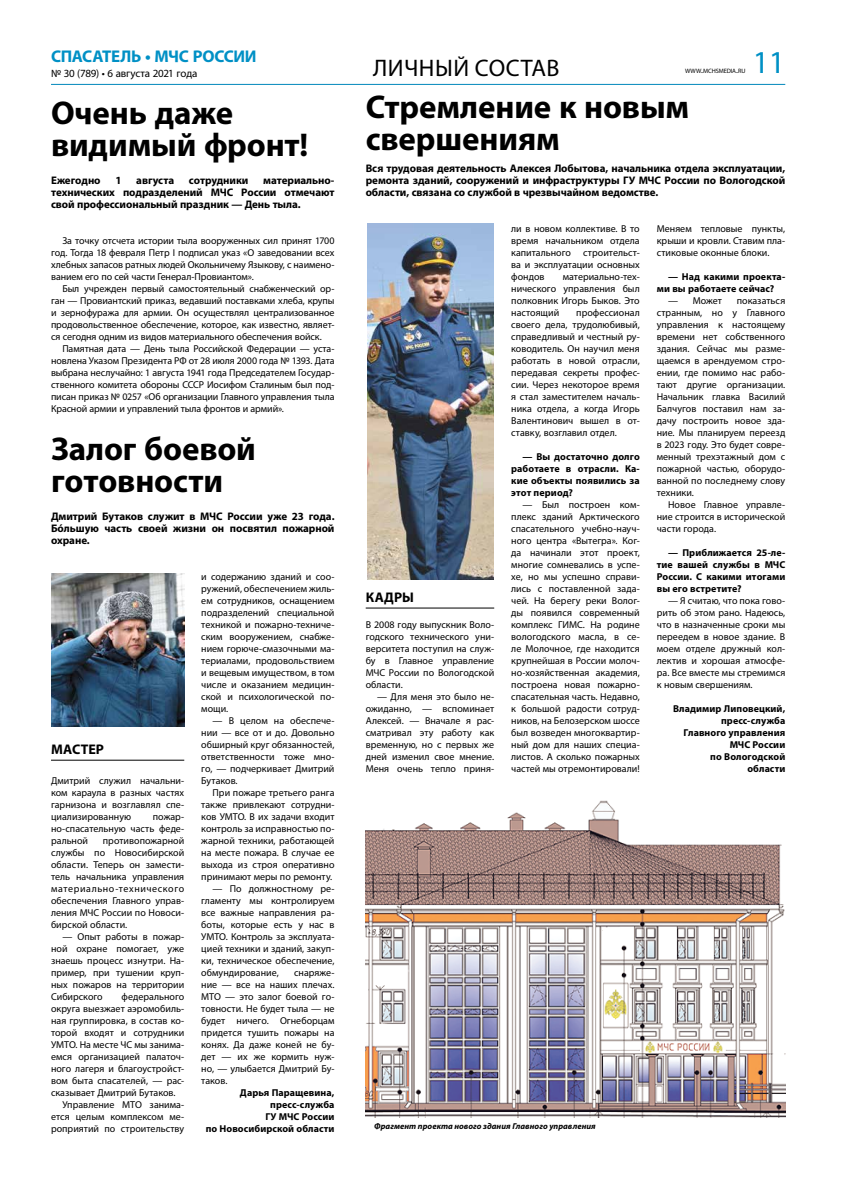
<style>
.page{position:relative;width:842px;height:1191px;background:#fff}
.page>*{position:absolute;margin:0;border:0;box-sizing:border-box;transform-origin:0 0}
.t1{font:700 33px/32px "Myriad Pro";letter-spacing:-.005em;color:#000}
.t2{font:32px "Myriad Pro";color:#0090c5}
.t3{font:24px "Myriad Pro";color:#000}
.t4{font:700 17px "Myriad Pro";letter-spacing:-.02em;color:#0090c5}
.t5{font:700 14px "Myriad Pro";color:#000}
.t6{font:700 11px/12px "Myriad Pro";letter-spacing:-.005em;color:#000;text-align:justify}
.t7{font:11px "Myriad Pro";letter-spacing:-.02em;color:#000}
.t8{font:10px/12px "Myriad Pro";color:#000;text-align:justify}
.t9{font:700 10px/12px "Myriad Pro";letter-spacing:.01em;color:#000;text-align:justify}
.t10{font:italic 700 8.5px "Myriad Pro";letter-spacing:.005em;color:#000}
.t11{font:6.3px "Myriad Pro";letter-spacing:-.01em;color:#000}
.s1{font-size:9px}
</style>
<div class="page">
<hr style="left:51px;top:84px;width:734px;height:1px;background:#0087bb">
<hr style="left:366px;top:607px;width:128px;height:1px;background:#000">
<hr style="left:51px;top:760px;width:133px;height:1px;background:#000">
<img style="left:366px;top:800px;width:419px;height:317px">
<img style="left:368px;top:224px;width:125px;height:356px">
<img style="left:51px;top:573px;width:133px;height:154px">
<h3 class="t4" style="left:51px;top:47px;width:207px">СПАСАТЕЛЬ • МЧС РОССИИ</h3>
<p class="t7" style="left:51px;top:67px;width:148px">№ 30 (789) • 6 августа 2021 года</p>
<h3 class="t3" style="left:373px;top:53px;width:31px">личн</h3>
<h3 class="t3" style="left:435px;top:53px;width:56px">ый сос</h3>
<h3 class="t3" style="left:521px;top:53px;width:25px">тав</h3>
<p class="t11" style="left:685px;top:67px;width:62px">WWW<span class="s1">.</span>MCHSMEDIA<span class="s1">.</span>RU</p>
<h2 class="t2" style="left:753px;top:42px;width:34px">11</h2>
<h1 class="t1" style="left:51px;top:97px;width:259px">Очень даже видимый фронт!</h1>
<p class="t6" style="left:51px;top:174px;width:51px">Ежегодно</p>
<p class="t6" style="left:115px;top:174px;width:8px">1</p>
<p class="t6" style="left:136px;top:174px;width:39px">августа</p>
<p class="t6" style="left:189px;top:174px;width:61px">сотрудники</p>
<p class="t6" style="left:51px;top:174px;width:285px;text-indent:212px">материально&shy;технических подразделений МЧС России отмечают свой профессиональный праздник — День тыла.</p>
<p class="t8" style="left:51px;top:234px;width:285px;text-indent:11px">За точку отсчета истории тыла вооруженных сил принят 1700 год. Тогда 18 февраля Петр I подписал указ «О заведовании всех хлебных запасов ратных людей Окольничему Языкову, с наимено&shy;ванием его по сей части Генерал-Провиантом».</p>
<p class="t8" style="left:51px;top:282px;width:285px;text-indent:11px">Был учрежден первый самостоятельный снабженческий ор&shy;ган — Провиантский приказ, ведавший поставками хлеба, крупы и зернофуража для армии. Он осуществлял централизованное продовольственное обеспечение, которое, как известно, являет&shy;ся сегодня одним из видов материального обеспечения войск.</p>
<p class="t8" style="left:51px;top:342px;width:285px;text-indent:11px">Памятная дата — День тыла Российской Федерации — уста&shy;новлена Указом Президента РФ от 28 июля 2000 года № 1393. Дата выбрана неслучайно: 1 августа 1941 года Председателем Государ&shy;ственного комитета обороны СССР Иосифом Сталиным был под&shy;писан приказ № 0257 «Об организации Главного управления тыла Красной армии и управлений тыла фронтов и армий».</p>
<h1 class="t1" style="left:51px;top:433px;width:206px">Залог боевой готовности</h1>
<p class="t6" style="left:51px;top:510px;width:285px">Дмитрий Бутаков служит в МЧС России уже 23 года.<br>Бóльшую часть своей жизни он посвятил пожарной охране.</p>
<h3 class="t5" style="left:51px;top:741px;width:46px">МАстер</h3>
<p class="t8" style="left:51px;top:774px;width:135px">Дмитрий служил начальни&shy;ком караула в разных частях гарнизона и возглавлял спе&shy;циализированную</p>
<p class="t8" style="left:51px;top:810px;width:135px;text-indent:102px">пожар&shy;но-спасательную часть феде&shy;ральной</p>
<p class="t8" style="left:51px;top:834px;width:135px;text-indent:52px">противопожарной службы по Новосибирской области. Теперь он замести&shy;тель начальника управления материально-технического обеспечения Главного управ&shy;ления МЧС России по Новоси&shy;бирской области.</p>
<p class="t8" style="left:51px;top:930px;width:135px;text-indent:11px">— Опыт работы в пожар&shy;ной охране помогает, уже знаешь процесс изнутри. На&shy;пример, при тушении круп&shy;ных пожаров на территории Сибирского</p>
<p class="t8" style="left:122px;top:990px;width:64px">федерального</p>
<p class="t8" style="left:51px;top:1002px;width:135px">округа выезжает аэромобиль-</p>
<p class="t8" style="left:51px;top:1014px;width:135px">ная группировка, в состав ко-</p>
<p class="t8" style="left:51px;top:1026px;width:135px">торой входят и сотрудники</p>
<p class="t8" style="left:51px;top:1038px;width:135px">УМТО. На месте ЧС мы занима-</p>
<p class="t8" style="left:51px;top:1050px;width:135px">емся организацией палаточ-</p>
<p class="t8" style="left:51px;top:1062px;width:135px">ного лагеря и благоустройст-</p>
<p class="t8" style="left:51px;top:1074px;width:135px">вом быта спасателей, — рас-</p>
<p class="t8" style="left:51px;top:1086px;width:126px">сказывает Дмитрий Бутаков.</p>
<p class="t8" style="left:62px;top:1098px;width:123px">Управление МТО занима-</p>
<p class="t8" style="left:51px;top:1110px;width:135px">ется целым комплексом ме-</p>
<p class="t8" style="left:51px;top:1122px;width:135px">роприятий по строительству</p>
<p class="t8" style="left:201px;top:570px;width:135px">и содержанию зданий и соо&shy;ружений, обеспечением жиль&shy;ем сотрудников, оснащением подразделений специальной техникой и пожарно-техниче&shy;ским вооружением, снабже&shy;нием горюче-смазочными ма&shy;териалами, продовольствием и вещевым имуществом, в том числе и оказанием медицин&shy;ской и психологической по&shy;мощи.</p>
<p class="t8" style="left:201px;top:714px;width:135px;text-indent:11px">— В целом на обеспече&shy;нии — все от и до. Довольно обширный круг обязанностей, ответственности тоже мно&shy;го, — подчеркивает Дмитрий Бутаков.</p>
<p class="t8" style="left:201px;top:786px;width:135px;text-indent:11px">При пожаре третьего ранга также привлекают сотрудни&shy;ков УМТО. В их задачи входит контроль за исправностью по&shy;жарной техники, работающей на месте пожара. В случае ее выхода из строя оперативно принимают меры по ремонту.</p>
<p class="t8" style="left:201px;top:882px;width:135px;text-indent:11px">— По должностному ре&shy;гламенту мы контролируем все важные направления ра&shy;боты, которые есть у нас в УМТО. Контроль за эксплуата&shy;цией техники и зданий, закуп&shy;ки, техническое обеспечение, обмундирование,</p>
<p class="t8" style="left:201px;top:966px;width:135px;text-indent:93px">снаряже&shy;ние — все на наших плечах.<br>МТО — это залог боевой го&shy;товности. Не будет тыла — не будет ничего. Огнеборцам придется тушить пожары на конях. Да даже коней не бу&shy;дет — их же кормить нуж&shy;но, — улыбается Дмитрий Бу&shy;таков.</p>
<p class="t9" style="left:206px;top:1086px;width:130px;text-align:right">Дарья Паращевина, пресс-служба<br>ГУ МЧС России<br>по Новосибирской области</p>
<h1 class="t1" style="left:366px;top:91px;width:325px">Стремление к новым свершениям</h1>
<p class="t6" style="left:366px;top:162px;width:421px">Вся трудовая деятельность Алексея Лобытова, начальника отдела эксплуатации, ремонта зданий, сооружений и инфраструктуры ГУ МЧС России по Вологодской области, связана со службой в чрезвычайном ведомстве.</p>
<h3 class="t5" style="left:366px;top:589px;width:11px">Кадры</h3>
<p class="t8" style="left:366px;top:618px;width:130px">В 2008 году выпускник Воло&shy;годского технического уни&shy;верситета поступил на служ&shy;бу в Главное управление МЧС России по Вологодской области.</p>
<p class="t8" style="left:366px;top:690px;width:130px;text-indent:11px">— Для меня это было не&shy;ожиданно, — вспоминает Алексей. — Вначале я рас&shy;сматривал эту работу как временную, но с первых же дней изменил свое мнение.<br>Меня очень тепло приня-</p>
<p class="t8" style="left:511px;top:222px;width:130px">ли в новом коллективе. В то время начальником отдела капитального строительст&shy;ва и эксплуатации основных фондов</p>
<p class="t8" style="left:511px;top:270px;width:130px;text-indent:52px">материально-тех&shy;нического управления был полковник Игорь Быков. Это настоящий</p>
<p class="t8" style="left:511px;top:306px;width:130px;text-indent:65px">профессионал своего дела, трудолюбивый, справедливый и честный ру&shy;ководитель. Он научил меня работать в новой отрасли, передавая секреты профес&shy;сии. Через некоторое время я стал заместителем началь&shy;ника отдела, а когда Игорь Валентинович вышел в от&shy;ставку, возглавил отдел.</p>
<p class="t9" style="left:511px;top:450px;width:130px;text-indent:11px">— Вы достаточно долго работаете в отрасли. Ка&shy;кие объекты появились за этот период?</p>
<p class="t8" style="left:511px;top:498px;width:130px;text-indent:11px">— Был построен ком&shy;плекс зданий Арктического спасательного учебно-науч&shy;ного центра «Вытегра». Ког&shy;да начинали этот проект, многие сомневались в успе&shy;хе, но мы успешно справи&shy;лись с поставленной зада&shy;чей. На берегу реки Волог&shy;ды появился современный комплекс ГИМС. На родине вологодского масла, в се&shy;ле Молочное, где находится крупнейшая в России молоч&shy;но-хозяйственная академия, построена новая пожарно&shy;спасательная часть. Недавно, к большой радости сотруд&shy;ников, на Белозерском шоссе был возведен многоквартир&shy;ный дом для наших специа&shy;листов. А сколько пожарных частей мы отремонтировали!</p>
<p class="t8" style="left:657px;top:222px;width:130px">Меняем тепловые пункты, крыши и кровли. Ставим пла&shy;стиковые оконные блоки.</p>
<p class="t9" style="left:657px;top:270px;width:130px;text-indent:11px">— Над какими проекта&shy;ми вы работаете сейчас?</p>
<p class="t8" style="left:668px;top:294px;width:55px">— Может</p>
<p class="t8" style="left:657px;top:294px;width:130px;text-indent:80px">показаться странным, но у Главного управления к настоящему времени нет собственного здания. Сейчас мы разме&shy;щаемся в арендуемом стро&shy;ении, где помимо нас рабо&shy;тают другие организации.<br>Начальник главка Василий Балчугов поставил нам за&shy;дачу построить новое зда&shy;ние. Мы планируем переезд в 2023 году. Это будет совре&shy;менный трехэтажный дом с пожарной частью, оборудо&shy;ванной по последнему слову техники.</p>
<p class="t8" style="left:657px;top:498px;width:130px;text-indent:11px">Новое Главное управле&shy;ние строится в исторической части города.</p>
<p class="t9" style="left:657px;top:546px;width:130px;text-indent:11px">— Приближается 25-ле&shy;тие вашей службы в МЧС России. С какими итогами вы его встретите?</p>
<p class="t8" style="left:657px;top:594px;width:130px;text-indent:11px">— Я считаю, что пока гово&shy;рить об этом рано. Надеюсь, что в назначенные сроки мы переедем в новое здание. В моем отделе дружный кол&shy;лектив и хорошая атмосфе&shy;ра. Все вместе мы стремимся к новым свершениям.</p>
<p class="t9" style="left:673px;top:702px;width:114px;text-align:right">Владимир Липовецкий, пресс-служба<br>Главного управления<br>МЧС России<br>по Вологодской области</p>
<p class="t10" style="left:374px;top:1121px;width:223px">Фрагмент проекта нового здания Главного управления</p>
</div>
